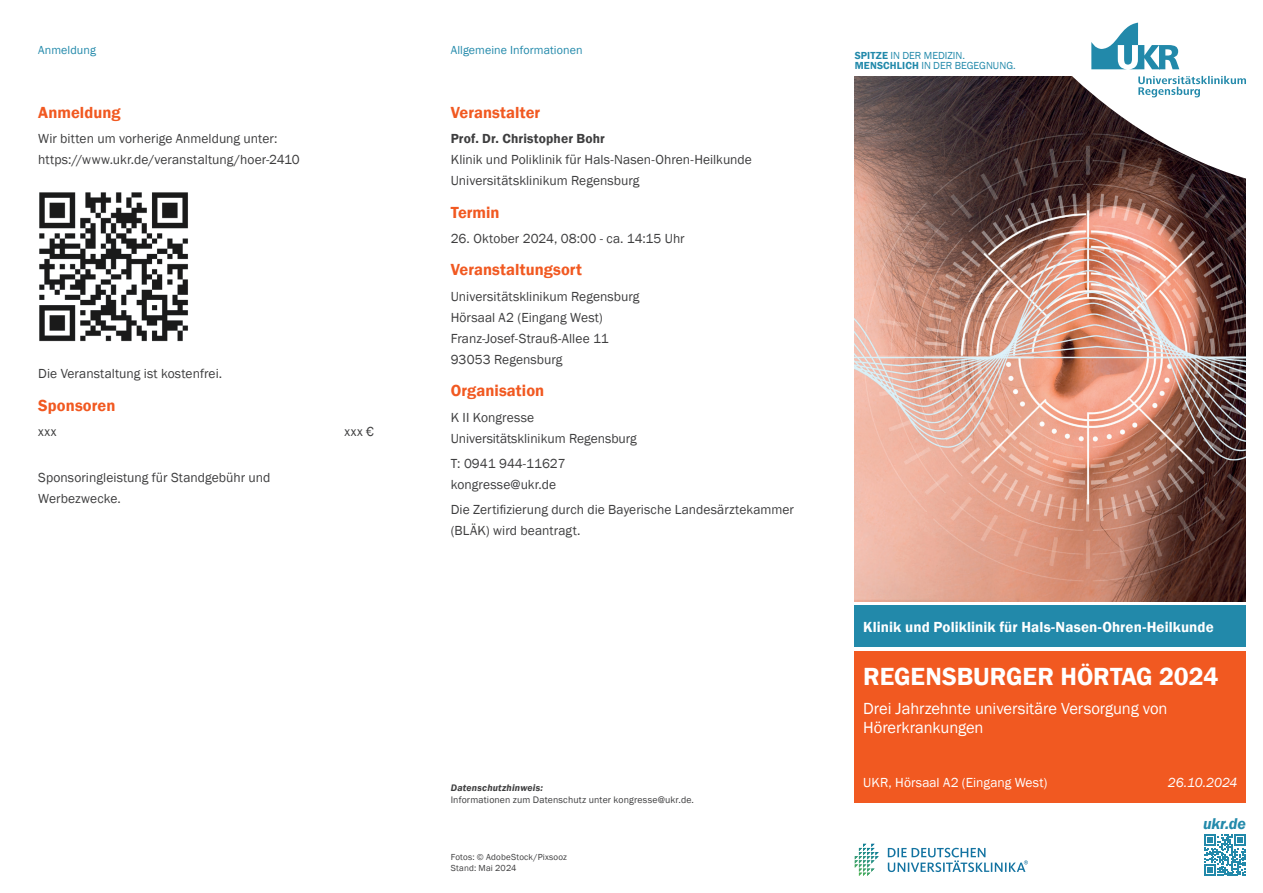
<style>
.page{position:relative;width:1263px;height:893px;background:#fff}
.page>*{position:absolute;margin:0;border:0;box-sizing:border-box;transform-origin:0 0}
.t1{font:600 25.5px "Franklin Gothic";color:#fff}
.t2{font:600 16.5px "Franklin Gothic";letter-spacing:.005em;color:#f15921}
.t3{font:16.5px/19.8px "Franklin Gothic";letter-spacing:-.005em;color:#fff}
.t4{font:italic 600 16.05px "Franklin Gothic";color:#2289aa}
.t5{font:600 15px "Franklin Gothic";letter-spacing:.005em;color:#fff}
.t6{font:13.5px/21px "Franklin Gothic";letter-spacing:.005em;color:#3e3e3f}
.t7{font:13.5px "Franklin Gothic";letter-spacing:.005em;color:#fff}
.t8{font:600 13.5px "Franklin Gothic";letter-spacing:.01em;color:#3e3e3f}
.t9{font:italic 13.5px "Franklin Gothic";letter-spacing:-.005em;color:#fff}
.t10{font:12px "Franklin Gothic";letter-spacing:.005em;color:#2289aa}
.t11{font:10.5px/10.5px "Franklin Gothic";color:#2289aa}
.t12{font:9.75px "Franklin Gothic";letter-spacing:.015em;color:#3e3e3f}
.t13{font:italic 600 9.75px "Franklin Gothic";letter-spacing:.02em;color:#3e3e3f}
.t14{font:9px/10.8px "Franklin Gothic";letter-spacing:.02em;color:#3e3e3f}
.s1{font-weight:600}
</style>
<div class="page">
<img style="left:855px;top:77px;width:391px;height:524px">
<svg style="left:1204px;top:834px;width:42px;height:42px"></svg>
<svg style="left:855px;top:844px;width:24px;height:32px"></svg>
<svg style="left:888px;top:848px;width:140px;height:24px"></svg>
<img style="left:39px;top:192px;width:149px;height:150px">
<div style="left:855px;top:651px;width:391px;height:152px;background:#f15921"></div>
<div style="left:855px;top:606px;width:391px;height:41px;background:#2289aa"></div>
<svg style="left:999px;top:22px;width:247px;height:161px"></svg>
<svg style="left:1138px;top:76px;width:108px;height:21px"></svg>
<svg style="left:1091px;top:23px;width:88px;height:46px"></svg>
<p class="t10" style="left:38px;top:43px;width:59px">Anmeldung</p>
<p class="t2" style="left:38px;top:102px;width:84px">Anmeldung</p>
<p class="t6" style="left:38px;top:128px;width:263px">Wir bitten um vorherige Anmeldung unter: https://www.ukr.de/veranstaltung/hoer-2410</p>
<p class="t6" style="left:38px;top:364px;width:185px">Die Veranstaltung ist kostenfrei.</p>
<p class="t2" style="left:38px;top:395px;width:79px">Sponsoren</p>
<p class="t6" style="left:38px;top:421px;width:20px">xxx</p>
<p class="t6" style="left:344px;top:421px;width:31px">xxx €</p>
<p class="t6" style="left:38px;top:468px;width:234px">Sponsoringleistung für Standgebühr und<br>Werbezwecke.</p>
<p class="t10" style="left:451px;top:43px;width:133px">Allgemeine Informationen</p>
<p class="t2" style="left:451px;top:102px;width:91px">Veranstalter</p>
<p class="t8" style="left:451px;top:130px;width:156px">Prof. Dr. Christopher Bohr</p>
<p class="t6" style="left:451px;top:149px;width:303px">Klinik und Poliklinik für Hals-Nasen-Ohren-Heilkunde<br>Universitätsklinikum Regensburg</p>
<p class="t2" style="left:451px;top:202px;width:50px">Termin</p>
<p class="t6" style="left:451px;top:228px;width:235px">26. Oktober 2024, 08:00 - ca. 14:15 Uhr</p>
<p class="t2" style="left:451px;top:260px;width:133px">Veranstaltungsort</p>
<p class="t6" style="left:451px;top:286px;width:190px">Universitätsklinikum Regensburg<br>Hörsaal A2 (Eingang West)<br>Franz-Josef-Strauß-Allee 11<br>93053 Regensburg</p>
<p class="t2" style="left:451px;top:381px;width:95px">Organisation</p>
<p class="t6" style="left:451px;top:407px;width:188px">K II Kongresse<br>Universitätsklinikum Regensburg</p>
<p class="t6" style="left:451px;top:453px;width:117px">T: 0941 944-11627 kongresse@ukr.de</p>
<p class="t6" style="left:451px;top:499px;width:345px">Die Zertifizierung durch die Bayerische Landesärztekammer (BLÄK) wird beantragt.</p>
<p class="t13" style="left:451px;top:781px;width:94px">Datenschutzhinweis:</p>
<p class="t12" style="left:451px;top:793px;width:245px">Informationen zum Datenschutz unter kongresse@ukr.de.</p>
<p class="t14" style="left:451px;top:852px;width:118px">Fotos: © AdobeStock/Pixsooz<br>Stand: Mai 2024</p>
<p class="t11" style="left:855px;top:50px;width:163px"><span class="s1">SPITZE</span> IN DER MEDIZIN.<br><span class="s1">MENSCHLICH</span> IN DER BEGEGNUNG.</p>
<p class="t5" style="left:863px;top:617px;width:352px">Klinik und Poliklinik für Hals-Nasen-Ohren-Heilkunde</p>
<h1 class="t1" style="left:863px;top:661px;width:357px">REGENSBURGER HÖRTAG 2024</h1>
<p class="t3" style="left:863px;top:699px;width:306px">Drei Jahrzehnte universitäre Versorgung von<br>Hörerkrankungen</p>
<p class="t7" style="left:863px;top:774px;width:186px">UKR, Hörsaal A2 (Eingang West)</p>
<p class="t9" style="left:1168px;top:773px;width:71px">26.10.2024</p>
<p class="t4" style="left:1203px;top:813px;width:44px">ukr.de</p>
</div>
